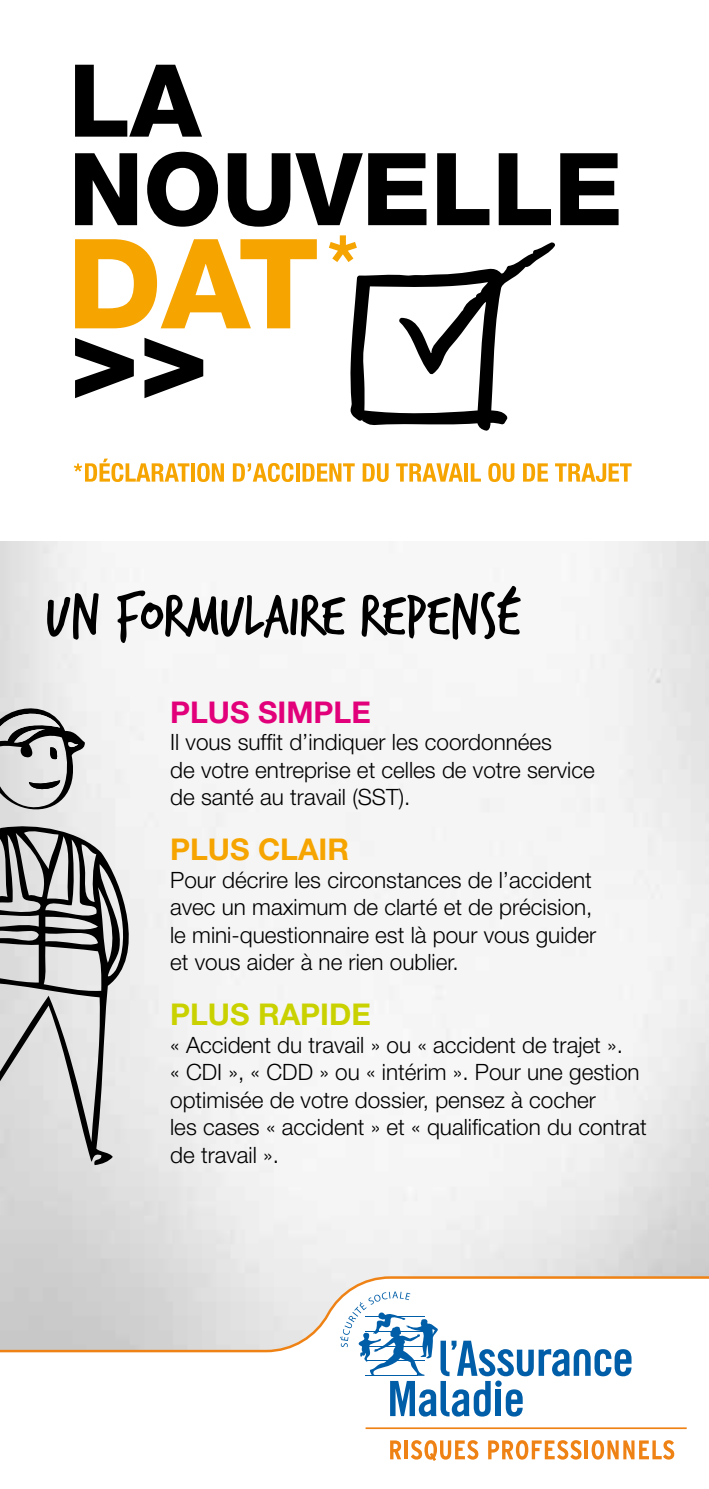
<style>
.page{position:relative;width:709px;height:1489px;background:#fff}
.page>*{position:absolute;margin:0;border:0;box-sizing:border-box;transform-origin:0 0}
.t1{font:62.5px "Trash Hand";color:#000}
.t2{font:700 30px "Helvetica Neue";color:#e2007a}
.t3{font:700 30px "Helvetica Neue";color:#c9d200}
.t4{font:700 30px "Helvetica Neue";color:#f6a400}
.t5{font:300 22.5px/27.5px "Helvetica Neue";color:#000}
</style>
<div class="page">
<svg style="left:75px;top:65px;width:127px;height:72px"></svg>
<svg style="left:75px;top:153px;width:62px;height:72px"></svg>
<svg style="left:147px;top:152px;width:71px;height:75px"></svg>
<svg style="left:228px;top:153px;width:198px;height:74px"></svg>
<svg style="left:437px;top:153px;width:52px;height:72px"></svg>
<svg style="left:498px;top:153px;width:53px;height:72px"></svg>
<svg style="left:560px;top:153px;width:58px;height:72px"></svg>
<svg style="left:75px;top:239px;width:242px;height:89px"></svg>
<svg style="left:75px;top:338px;width:59px;height:60px"></svg>
<svg style="left:144px;top:338px;width:59px;height:60px"></svg>
<svg style="left:329px;top:235px;width:226px;height:196px"></svg>
<hr style="left:191px;top:463px;width:4px;height:18px;background:#f6a400">
<svg style="left:197px;top:463px;width:27px;height:19px"></svg>
<svg style="left:233px;top:463px;width:61px;height:19px"></svg>
<hr style="left:296px;top:463px;width:3px;height:18px;background:#f6a400">
<svg style="left:302px;top:463px;width:53px;height:18px"></svg>
<svg style="left:362px;top:463px;width:26px;height:19px"></svg>
<svg style="left:396px;top:463px;width:67px;height:18px"></svg>
<hr style="left:464px;top:463px;width:4px;height:18px;background:#f6a400">
<svg style="left:471px;top:463px;width:10px;height:18px"></svg>
<svg style="left:488px;top:463px;width:26px;height:19px"></svg>
<svg style="left:523px;top:463px;width:25px;height:18px"></svg>
<svg style="left:555px;top:463px;width:76px;height:19px"></svg>
<svg style="left:74px;top:458px;width:115px;height:24px"></svg>
<div style="left:133px;top:692px;width:14px;height:130px;background:#f3f3f3"></div>
<svg style="left:0;top:692px;width:133px;height:130px"></svg>
<svg style="left:0;top:822px;width:147px;height:345px;background:#b6b6b6"></svg>
<svg style="left:0;top:1274px;width:709px;height:187px"></svg>
<svg style="left:340px;top:1291px;width:291px;height:125px"></svg>
<svg style="left:390px;top:1440px;width:11px;height:19px"></svg>
<hr style="left:404px;top:1440px;width:4px;height:19px;background:#ef8214">
<svg style="left:411px;top:1439px;width:67px;height:21px"></svg>
<svg style="left:488px;top:1439px;width:93px;height:20px"></svg>
<hr style="left:584px;top:1440px;width:4px;height:19px;background:#ef8214">
<svg style="left:591px;top:1439px;width:83px;height:20px"></svg>
<hr style="left:365px;top:1427px;width:321px;height:1px;background:#ef8214">
<h1 class="t1" style="left:46px;top:585px;width:475px">UN FORMULAIRE REPENSÉ</h1>
<h2 class="t2" style="left:170px;top:693px;width:202px">PLUS SIMPLE</h2>
<p class="t5" style="left:170px;top:728px;width:426px">Il vous suffit d’indiquer les coordonnées<br>de votre entreprise et celles de votre service de santé au travail (SST).</p>
<h2 class="t4" style="left:170px;top:831px;width:180px">PLUS CLAIR</h2>
<p class="t5" style="left:170px;top:865px;width:427px">Pour décrire les circonstances de l’accident avec un maximum de clarté et de précision, le mini-questionnaire est là pour vous guider et vous aider à ne rien oublier.</p>
<h2 class="t3" style="left:170px;top:996px;width:202px">PLUS RAPIDE</h2>
<p class="t5" style="left:170px;top:1030px;width:478px">« Accident du travail » ou « accident de trajet ».<br>« CDI », « CDD » ou « intérim ». Pour une gestion optimisée de votre dossier, pensez à cocher<br>les cases « accident » et « qualification du contrat de travail ».</p>
</div>
